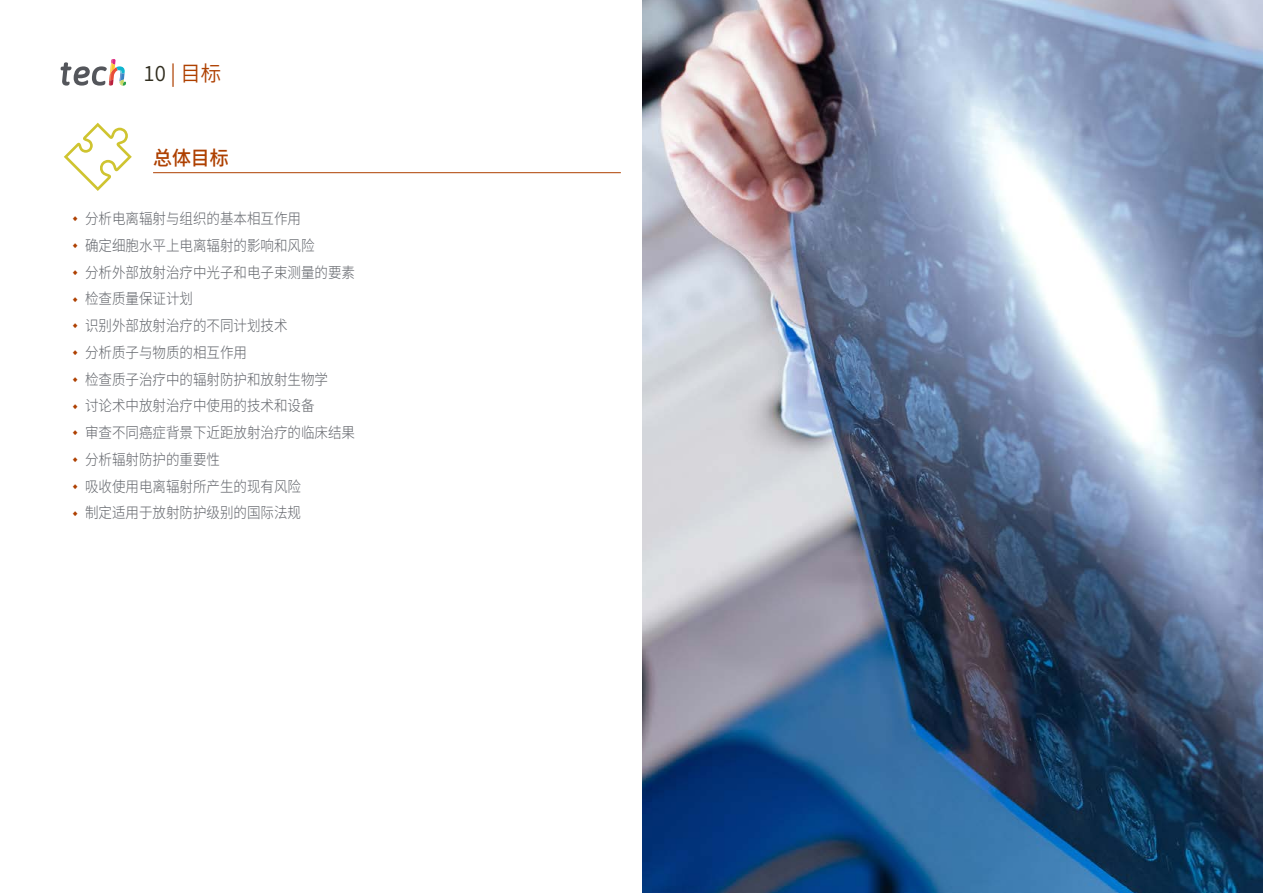
<style>
.page{position:relative;width:1263px;height:893px;background:#fff}
.page>*{position:absolute;margin:0;border:0;box-sizing:border-box;transform-origin:0 0}
.t1{font:21px "Source Han Sans CN";color:#ae4000}
.t2{font:500 19.5px "Source Han Sans CN";color:#ae4000}
.t3{font:300 15px/26.7px "Source Han Sans CN";color:#61646a;scale:.9 1}
.s1{color:#312e20}
</style>
<div class="page">
<hr style="left:153px;top:172px;width:468px;height:1px;background:#ae4000">
<svg style="left:64px;top:123px;width:68px;height:68px"></svg>
<img style="left:642px;top:0;width:621px;height:893px">
<svg style="left:61px;top:59px;width:65px;height:27px"></svg>
<h1 class="t1" style="left:144px;top:61px;width:79px"><span class="s1">10</span> | 目标</h1>
<h2 class="t2" style="left:153px;top:147px;width:77px">总体目标</h2>
<p class="t3" style="left:85px;top:206px;width:301px">分析电离辐射与组织的基本相互作用<br>确定细胞水平上电离辐射的影响和风险<br>分析外部放射治疗中光子和电子束测量的要素检查质量保证计划<br>识别外部放射治疗的不同计划技术<br>分析质子与物质的相互作用<br>检查质子治疗中的辐射防护和放射生物学<br>讨论术中放射治疗中使用的技术和设备<br>审查不同癌症背景下近距放射治疗的临床结果分析辐射防护的重要性<br>吸收使用电离辐射所产生的现有风险<br>制定适用于放射防护级别的国际法规</p>
</div>
